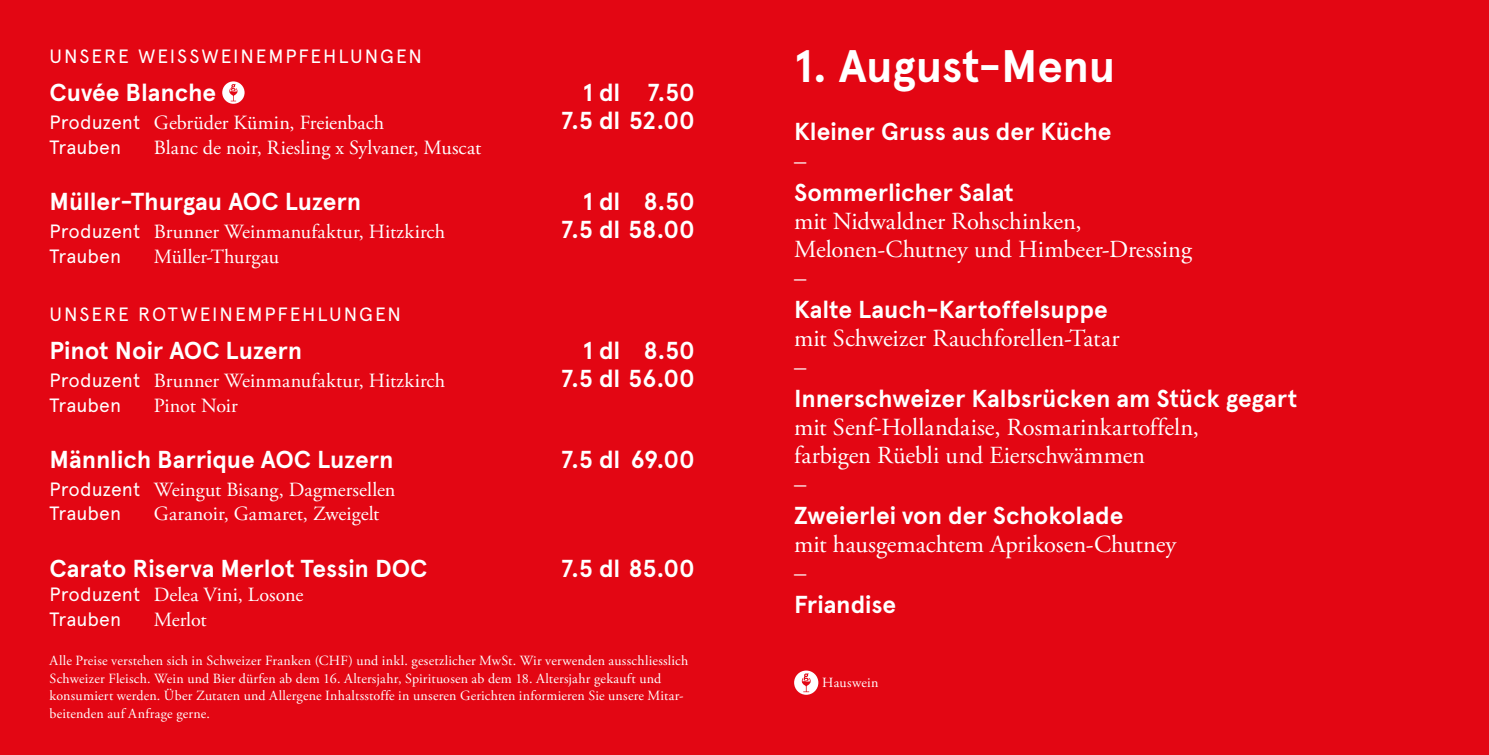
<style>
.page{position:relative;width:1489px;height:755px;background:#fff}
.page>*{position:absolute;margin:0;border:0;box-sizing:border-box;transform-origin:0 0}
.t1{font:700 45.5px "Apercu Pro";letter-spacing:-.005em;color:#fff}
.t2{font:700 24.5px "Apercu Pro";letter-spacing:-.005em;color:#fff}
.t3{font:24.5px/28px "Adobe Garamond Pro";color:#fff}
.t4{font:20.12px "Adobe Garamond Pro";letter-spacing:.005em;color:#fff}
.t5{font:20.12px "Adobe Garamond Pro";letter-spacing:-.015em;color:#fff}
.t6{font:19.25px "Apercu Pro";letter-spacing:.1em;color:#fff}
.t7{font:19.25px "Apercu Pro";color:#fff}
.t8{font:14px/17.5px "Adobe Garamond Pro";letter-spacing:.01em;color:#fff}
.s1{font-family:"Apercu Pro";font-size:19.25px}
</style>
<div class="page">
<div style="left:0;top:0;width:1488px;height:754px;background:#e30613"></div>
<div style="left:222px;top:81px;width:22px;height:23px;background:#fff;border-radius:50%"></div>
<svg style="left:229px;top:84px;width:8px;height:17px"></svg>
<div style="left:794px;top:670px;width:24px;height:24px;background:#fff;border-radius:50%"></div>
<svg style="left:801px;top:673px;width:9px;height:18px"></svg>
<h3 class="t6" style="left:50px;top:42px;width:374px">UNSERE WEISSWEINEMPFEHLUNGEN</h3>
<h2 class="t2" style="left:50px;top:74px;width:168px">Cuvée Blanche</h2>
<h2 class="t2" style="left:583px;top:74px;width:113px">1 dl 7.50</h2>
<h3 class="t4" style="left:50px;top:111px;width:336px"><span class="s1">Produzent</span> Gebrüder Kümin, Freienbach</h3>
<h2 class="t2" style="left:561px;top:102px;width:135px">7.5 dl 52.00</h2>
<h3 class="t7" style="left:50px;top:132px;width:73px">Trauben</h3>
<h3 class="t4" style="left:154px;top:135px;width:329px">Blanc de noir, Riesling x Sylvaner, Muscat</h3>
<h2 class="t2" style="left:50px;top:183px;width:313px">Müller-Thurgau AOC Luzern</h2>
<h2 class="t2" style="left:583px;top:183px;width:113px">1 dl 8.50</h2>
<h3 class="t4" style="left:50px;top:220px;width:397px"><span class="s1">Produzent</span> Brunner Weinmanufaktur, Hitzkirch</h3>
<h2 class="t2" style="left:561px;top:211px;width:135px">7.5 dl 58.00</h2>
<h3 class="t7" style="left:50px;top:241px;width:73px">Trauben</h3>
<h3 class="t4" style="left:154px;top:244px;width:127px">Müller-Thurgau</h3>
<h3 class="t6" style="left:50px;top:299px;width:353px">UNSERE ROTWEINEMPFEHLUNGEN</h3>
<h2 class="t2" style="left:50px;top:332px;width:254px">Pinot Noir AOC Luzern</h2>
<h2 class="t2" style="left:583px;top:332px;width:113px">1 dl 8.50</h2>
<h3 class="t4" style="left:50px;top:368px;width:397px"><span class="s1">Produzent</span> Brunner Weinmanufaktur, Hitzkirch</h3>
<h2 class="t2" style="left:561px;top:360px;width:135px">7.5 dl 56.00</h2>
<h3 class="t7" style="left:50px;top:390px;width:73px">Trauben</h3>
<h3 class="t5" style="left:154px;top:393px;width:86px">Pinot Noir</h3>
<h2 class="t2" style="left:50px;top:440px;width:345px">Männlich Barrique AOC Luzern</h2>
<h2 class="t2" style="left:561px;top:440px;width:135px">7.5 dl 69.00</h2>
<h3 class="t4" style="left:50px;top:477px;width:347px"><span class="s1">Produzent</span> Weingut Bisang, Dagmersellen</h3>
<h3 class="t7" style="left:50px;top:498px;width:73px">Trauben</h3>
<h3 class="t4" style="left:154px;top:501px;width:227px">Garanoir, Gamaret, Zweigelt</h3>
<h2 class="t2" style="left:50px;top:549px;width:379px">Carato Riserva Merlot Tessin DOC</h2>
<h2 class="t2" style="left:561px;top:549px;width:135px">7.5 dl 85.00</h2>
<h3 class="t4" style="left:50px;top:582px;width:255px"><span class="s1">Produzent</span> Delea Vini, Losone</h3>
<h3 class="t7" style="left:50px;top:604px;width:73px">Trauben</h3>
<h3 class="t4" style="left:154px;top:607px;width:54px">Merlot</h3>
<p class="t8" style="left:50px;top:652px;width:640px">Alle Preise verstehen sich in Schweizer Franken (CHF) und inkl. gesetzlicher MwSt. Wir verwenden ausschliesslich Schweizer Fleisch. Wein und Bier dürfen ab dem 16. Altersjahr, Spirituosen ab dem 18. Altersjahr gekauft und konsumiert werden. Über Zutaten und Allergene Inhaltsstoffe in unseren Gerichten informieren Sie unsere Mitar&shy;beitenden auf Anfrage gerne.</p>
<h1 class="t1" style="left:794px;top:32px;width:323px">1. August-Menu</h1>
<h2 class="t2" style="left:794px;top:113px;width:319px">Kleiner Gruss aus der Küche</h2>
<h2 class="t3" style="left:794px;top:147px;width:14px">–</h2>
<h2 class="t2" style="left:794px;top:173px;width:221px">Sommerlicher Salat</h2>
<h2 class="t3" style="left:794px;top:208px;width:399px">mit Nidwaldner Rohschinken,<br>Melonen-Chutney und Himbeer-Dressing –</h2>
<h2 class="t2" style="left:794px;top:290px;width:315px">Kalte Lauch-Kartoffelsuppe</h2>
<h2 class="t3" style="left:794px;top:325px;width:327px">mit Schweizer Rauchforellen-Tatar –</h2>
<h2 class="t2" style="left:794px;top:379px;width:505px">Innerschweizer Kalbsrücken am Stück gegart</h2>
<h2 class="t3" style="left:794px;top:414px;width:406px">mit Senf-Hollandaise, Rosmarinkartoffeln, farbigen Rüebli und Eierschwämmen<br>–</h2>
<h2 class="t2" style="left:794px;top:496px;width:331px">Zweierlei von der Schokolade</h2>
<h2 class="t3" style="left:794px;top:531px;width:384px">mit hausgemachtem Aprikosen-Chutney –</h2>
<h2 class="t2" style="left:794px;top:585px;width:104px">Friandise</h2>
<p class="t8" style="left:822px;top:673px;width:58px">Hauswein</p>
</div>
